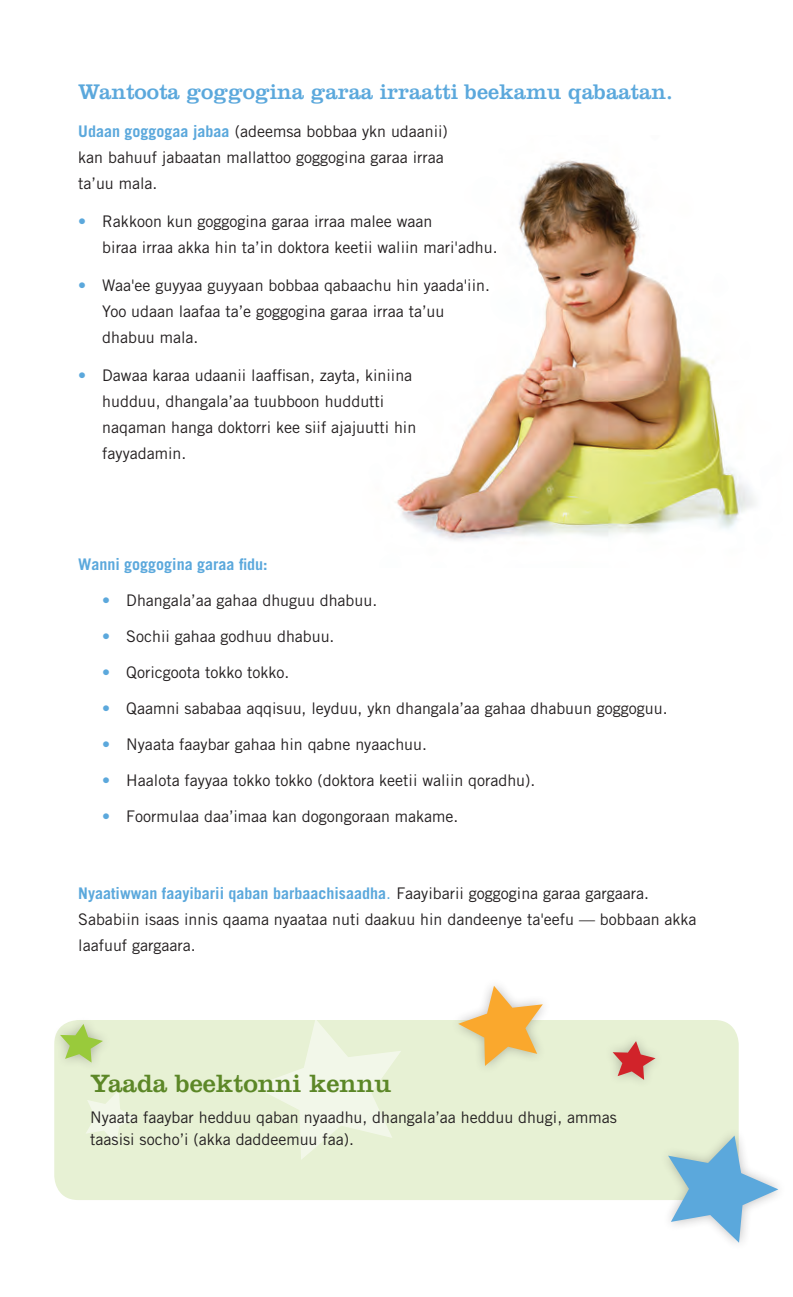
<style>
.page{position:relative;width:793px;height:1297px;background:#fff}
.page>*{position:absolute;margin:0;border:0;box-sizing:border-box;transform-origin:0 0}
.Paragraph_Style_1{font:26px "Clarendon LT Std";color:#5c8727}
.t1{font:22px "Clarendon LT Std";color:#5ba8dc}
.Paragraph_Style_7{font:16px/26px "Trade Gothic LT Std";color:#231f20}
.t2{font:700 16px "Trade Gothic LT Std";color:#5ba8dc}
.s1{font-weight:700;color:#5ba8dc}
.s2{color:#5ba8dc}
</style>
<div class="page">
<img style="left:396px;top:160px;width:359px;height:380px">
<div style="left:54px;top:1020px;width:684px;height:180px;background:#e7f1d4;border-radius:24px"></div>
<svg style="left:86px;top:1091px;width:50px;height:53px"></svg>
<svg style="left:254px;top:1020px;width:147px;height:139px"></svg>
<div style="left:51px;top:1014px;width:61px;height:57px;background:#231f20;opacity:.3"></div>
<svg style="left:60px;top:1023px;width:43px;height:39px"></svg>
<div style="left:659px;top:1126px;width:128px;height:125px;background:#231f20;opacity:.3"></div>
<svg style="left:668px;top:1135px;width:110px;height:107px"></svg>
<svg style="left:612px;top:1041px;width:43px;height:38px"></svg>
<div style="left:449px;top:976px;width:103px;height:99px;background:#231f20;opacity:.3"></div>
<svg style="left:458px;top:985px;width:84px;height:81px"></svg>
<p class="t1" style="left:78px;top:78px;width:596px">Wantoota goggogina garaa irraatti beekamu qabaatan.</p>
<p class="Paragraph_Style_7" style="left:78px;top:118px;width:371px"><span class="s1">Udaan goggogaa jabaa</span> (adeemsa bobbaa ykn udaanii) kan bahuuf jabaatan mallattoo goggogina garaa irraa ta’uu mala.</p>
<p class="Paragraph_Style_7" style="left:102px;top:208px;width:397px;text-indent:-24px"><span class="s2">•</span> Rakkoon kun goggogina garaa irraa malee waan<br>biraa irraa akka hin ta’in doktora keetii waliin mari'adhu.</p>
<p class="Paragraph_Style_7" style="left:102px;top:272px;width:389px;text-indent:-24px"><span class="s2">•</span> Waa'ee guyyaa guyyaan bobbaa qabaachu hin yaada'iin.<br>Yoo udaan laafaa ta’e goggogina garaa irraa ta’uu dhabuu mala.</p>
<p class="Paragraph_Style_7" style="left:102px;top:362px;width:315px;text-indent:-24px"><span class="s2">•</span> Dawaa karaa udaanii laaffisan, zayta, kiniina hudduu, dhangala’aa tuubboon huddutti naqaman hanga doktorri kee siif ajajuutti hin fayyadamin.</p>
<p class="t2" style="left:78px;top:554px;width:191px">Wanni goggogina garaa fidu:</p>
<p class="Paragraph_Style_7" style="left:102px;top:587px;width:276px"><span class="s2">•</span> Dhangala’aa gahaa dhuguu dhabuu.</p>
<p class="Paragraph_Style_7" style="left:102px;top:623px;width:234px"><span class="s2">•</span> Sochii gahaa godhuu dhabuu.</p>
<p class="Paragraph_Style_7" style="left:102px;top:659px;width:189px"><span class="s2">•</span> Qoricgoota tokko tokko.</p>
<p class="Paragraph_Style_7" style="left:102px;top:695px;width:566px"><span class="s2">•</span> Qaamni sababaa aqqisuu, leyduu, ykn dhangala’aa gahaa dhabuun goggoguu.</p>
<p class="Paragraph_Style_7" style="left:102px;top:731px;width:326px"><span class="s2">•</span> Nyaata faaybar gahaa hin qabne nyaachuu.</p>
<p class="Paragraph_Style_7" style="left:102px;top:767px;width:434px"><span class="s2">•</span> Haalota fayyaa tokko tokko (doktora keetii waliin qoradhu).</p>
<p class="Paragraph_Style_7" style="left:102px;top:803px;width:357px"><span class="s2">•</span> Foormulaa daa’imaa kan dogongoraan makame.</p>
<p class="Paragraph_Style_7" style="left:78px;top:880px;width:619px"><span class="s1">Nyaatiwwan faayibarii qaban barbaachisaadha</span><span class="s2">.</span> Faayibarii goggogina garaa gargaara.<br>Sababiin isaas innis qaama nyaataa nuti daakuu hin dandeenye ta'eefu — bobbaan akka laafuuf gargaara.</p>
<p class="Paragraph_Style_1" style="left:90px;top:1068px;width:303px">Yaada beektonni kennu</p>
<p class="Paragraph_Style_7" style="left:90px;top:1106px;width:528px;line-height:22px">Nyaata faaybar hedduu qaban nyaadhu, dhangala’aa hedduu dhugi, ammas taasisi socho’i (akka daddeemuu faa).</p>
</div>
